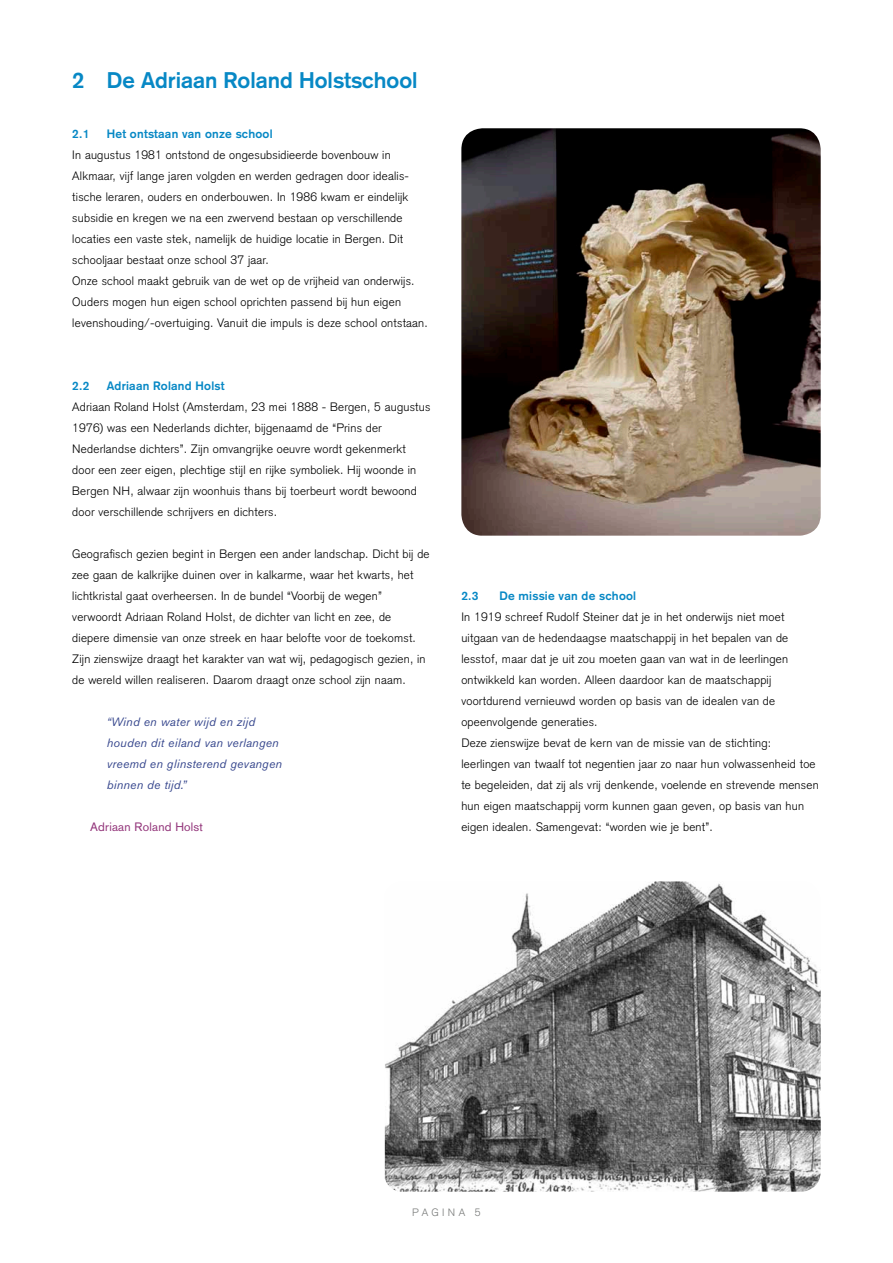
<style>
.page{position:relative;width:893px;height:1263px;background:#fff}
.page>*{position:absolute;margin:0;border:0;box-sizing:border-box;transform-origin:0 0}
.t1{font:700 22.35px "Akzidenz Grotesk";color:#0788c5}
.t2{font:300 12px/21px "Akzidenz Grotesk";letter-spacing:.02em;color:#000}
.t3{font:italic 12px/21px "Akzidenz Grotesk BE";letter-spacing:.02em;color:#38488e}
.t4{font:700 12px "Akzidenz Grotesk";letter-spacing:.02em;color:#0788c5}
.t5{font:12px "Akzidenz Grotesk";letter-spacing:.02em;color:#93367b}
.t6{font:300 10.5px "Akzidenz Grotesk";letter-spacing:.325em;color:#797b7a}
</style>
<div class="page">
<img style="left:385px;top:881px;width:436px;height:310px">
<img style="left:461px;top:128px;width:360px;height:408px">
<h1 class="t1" style="left:72px;top:67px;width:347px">2 De Adriaan Roland Holstschool</h1>
<p class="t4" style="left:72px;top:127px;width:19px">2.1</p>
<p class="t4" style="left:107px;top:127px;width:167px">Het ontstaan van onze school</p>
<p class="t2" style="left:72px;top:145px;width:357px">In augustus 1981 ontstond de ongesubsidieerde bovenbouw in Alkmaar, vijf lange jaren volgden en werden gedragen door idealis&shy;tische leraren, ouders en onderbouwen. In 1986 kwam er eindelijk subsidie en kregen we na een zwervend bestaan op verschillende locaties een vaste stek, namelijk de huidige locatie in Bergen. Dit schooljaar bestaat onze school 37 jaar.<br>Onze school maakt gebruik van de wet op de vrijheid van onderwijs.<br>Ouders mogen hun eigen school oprichten passend bij hun eigen levenshouding/-overtuiging. Vanuit die impuls is deze school ontstaan.</p>
<p class="t4" style="left:72px;top:379px;width:19px">2.2</p>
<p class="t4" style="left:107px;top:379px;width:119px">Adriaan Roland Holst</p>
<p class="t2" style="left:72px;top:397px;width:360px">Adriaan Roland Holst (Amsterdam, 23 mei 1888 - Bergen, 5 augustus 1976) was een Nederlands dichter, bijgenaamd de “Prins der Nederlandse dichters”. Zijn omvangrijke oeuvre wordt gekenmerkt door een zeer eigen, plechtige stijl en rijke symboliek. Hij woonde in Bergen NH, alwaar zijn woonhuis thans bij toerbeurt wordt bewoond door verschillende schrijvers en dichters.</p>
<p class="t2" style="left:72px;top:544px;width:359px">Geografisch gezien begint in Bergen een ander landschap. Dicht bij de zee gaan de kalkrijke duinen over in kalkarme, waar het kwarts, het lichtkristal gaat overheersen. In de bundel “Voorbij de wegen” verwoordt Adriaan Roland Holst, de dichter van licht en zee, de diepere dimensie van onze streek en haar belofte voor de toekomst.<br>Zijn zienswijze draagt het karakter van wat wij, pedagogisch gezien, in de wereld willen realiseren. Daarom draagt onze school zijn naam.</p>
<p class="t3" style="left:107px;top:712px;width:177px">“Wind en water wijd en zijd houden dit eiland van verlangen vreemd en glinsterend gevangen binnen de tijd.”</p>
<p class="t5" style="left:90px;top:820px;width:114px">Adriaan Roland Holst</p>
<p class="t4" style="left:461px;top:589px;width:19px">2.3</p>
<p class="t4" style="left:499px;top:589px;width:138px">De missie van de school</p>
<p class="t2" style="left:461px;top:606px;width:359px">In 1919 schreef Rudolf Steiner dat je in het onderwijs niet moet uitgaan van de hedendaagse maatschappij in het bepalen van de lesstof, maar dat je uit zou moeten gaan van wat in de leerlingen ontwikkeld kan worden. Alleen daardoor kan de maatschappij voortdurend vernieuwd worden op basis van de idealen van de opeenvolgende generaties.<br>Deze zienswijze bevat de kern van de missie van de stichting: leerlingen van twaalf tot negentien jaar zo naar hun volwassenheid toe te begeleiden, dat zij als vrij denkende, voelende en strevende mensen hun eigen maatschappij vorm kunnen gaan geven, op basis van hun eigen idealen. Samengevat: “worden wie je bent”.</p>
<p class="t6" style="left:412px;top:1206px;width:70px">PAGINA 5</p>
</div>
